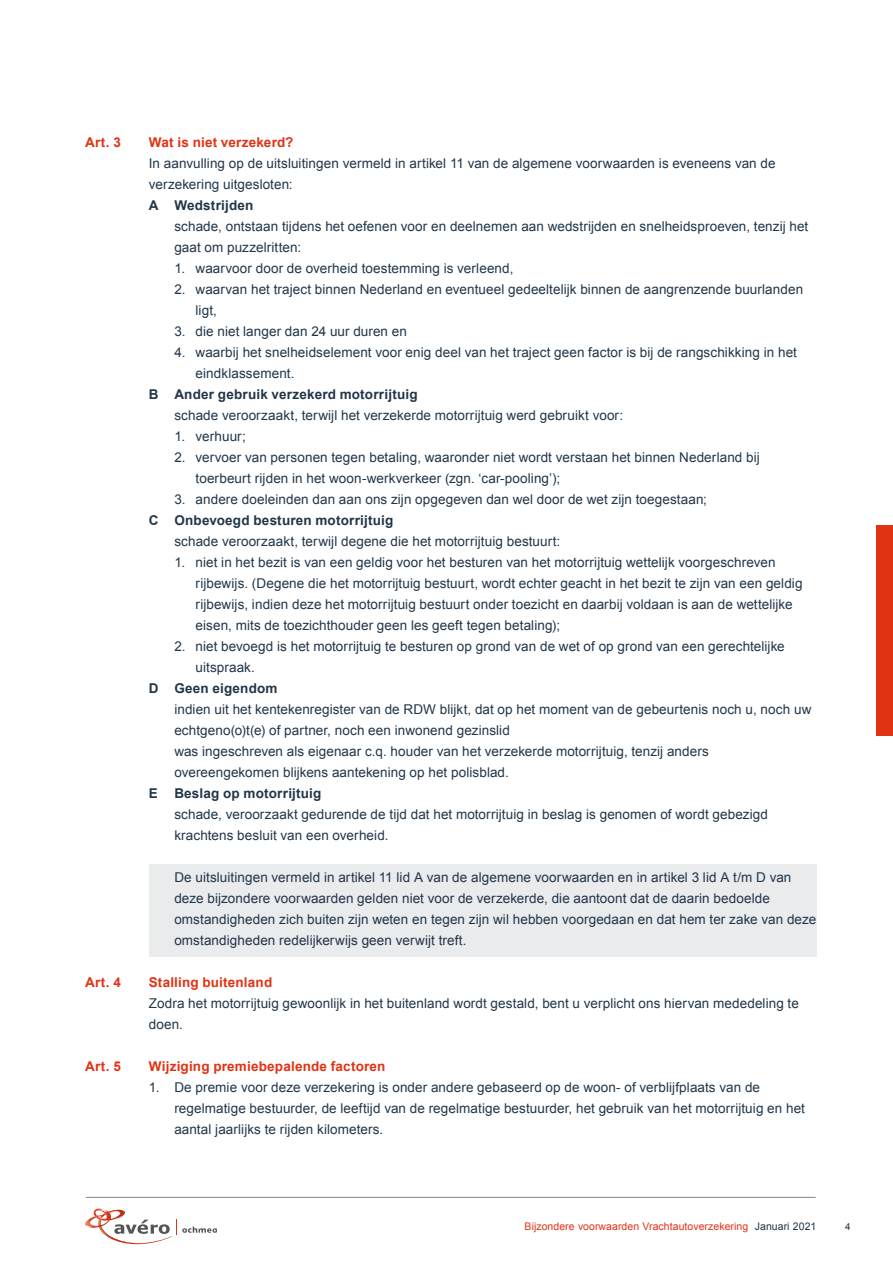
<style>
.page{position:relative;width:893px;height:1263px;background:#fff}
.page>*{position:absolute;margin:0;border:0;box-sizing:border-box;transform-origin:0 0}
.t1{font:13.5px/21px "Arial";letter-spacing:.005em;color:#213649}
.t2{font:700 13.5px "Arial";letter-spacing:.015em;color:#213649}
.t3{font:700 13.5px "Arial";letter-spacing:.015em;color:#e13214}
.t4{font:10.5px "Arial";letter-spacing:.005em;color:#e13214}
.t5{font:9.75px "Arial";color:#213649}
.s1{color:#213649}
</style>
<div class="page">
<div style="left:876px;top:525px;width:17px;height:210px;background:#e13214"></div>
<hr style="left:86px;top:1197px;width:730px;height:1px;background:#7a8692">
<svg style="left:85px;top:1208px;width:132px;height:36px"></svg>
<div style="left:149px;top:864px;width:667px;height:92px;background:#e9ebed"></div>
<p class="t3" style="left:85px;top:133px;width:37px">Art. 3</p>
<p class="t3" style="left:149px;top:133px;width:146px">Wat is niet verzekerd?</p>
<p class="t1" style="left:149px;top:153px;width:628px">In aanvulling op de uitsluitingen vermeld in artikel 11 van de algemene voorwaarden is eveneens van de verzekering uitgesloten:</p>
<p class="t2" style="left:149px;top:196px;width:106px">A Wedstrijden</p>
<p class="t1" style="left:174px;top:216px;width:635px">schade, ontstaan tijdens het oefenen voor en deelnemen aan wedstrijden en snelheidsproeven, tenzij het gaat om puzzelritten:</p>
<p class="t1" style="left:174px;top:258px;width:341px">1. waarvoor door de overheid toestemming is verleend,</p>
<p class="t1" style="left:196px;top:279px;width:609px;text-indent:-21px">2. waarvan het traject binnen Nederland en eventueel gedeeltelijk binnen de aangrenzende buurlanden ligt,</p>
<p class="t1" style="left:174px;top:321px;width:234px">3. die niet langer dan 24 uur duren en</p>
<p class="t1" style="left:196px;top:342px;width:603px;text-indent:-21px">4. waarbij het snelheidselement voor enig deel van het traject geen factor is bij de rangschikking in het eindklassement.</p>
<p class="t2" style="left:149px;top:385px;width:270px">B Ander gebruik verzekerd motorrijtuig</p>
<p class="t1" style="left:174px;top:405px;width:450px">schade veroorzaakt, terwijl het verzekerde motorrijtuig werd gebruikt voor:</p>
<p class="t1" style="left:174px;top:426px;width:73px">1. verhuur;</p>
<p class="t1" style="left:196px;top:447px;width:566px;text-indent:-21px">2. vervoer van personen tegen betaling, waaronder niet wordt verstaan het binnen Nederland bij toerbeurt rijden in het woon-werkverkeer (zgn. ‘car-pooling’);</p>
<p class="t1" style="left:174px;top:489px;width:534px">3. andere doeleinden dan aan ons zijn opgegeven dan wel door de wet zijn toegestaan;</p>
<p class="t2" style="left:149px;top:511px;width:246px">C Onbevoegd besturen motorrijtuig</p>
<p class="t1" style="left:174px;top:531px;width:388px">schade veroorzaakt, terwijl degene die het motorrijtuig bestuurt:</p>
<p class="t1" style="left:196px;top:552px;width:608px;text-indent:-21px">1. niet in het bezit is van een geldig voor het besturen van het motorrijtuig wettelijk voorgeschreven rijbewijs. (Degene die het motorrijtuig bestuurt, wordt echter geacht in het bezit te zijn van een geldig rijbewijs, indien deze het motorrijtuig bestuurt onder toezicht en daarbij voldaan is aan de wettelijke eisen, mits de toezichthouder geen les geeft tegen betaling);</p>
<p class="t1" style="left:196px;top:636px;width:591px;text-indent:-21px">2. niet bevoegd is het motorrijtuig te besturen op grond van de wet of op grond van een gerechtelijke uitspraak.</p>
<p class="t2" style="left:149px;top:679px;width:130px">D Geen eigendom</p>
<p class="t1" style="left:174px;top:699px;width:639px">indien uit het kentekenregister van de RDW blijkt, dat op het moment van de gebeurtenis noch u, noch uw echtgeno(o)t(e) of partner, noch een inwonend gezinslid<br>was ingeschreven als eigenaar c.q. houder van het verzekerde motorrijtuig, tenzij anders overeengekomen blijkens aantekening op het polisblad.</p>
<p class="t2" style="left:149px;top:784px;width:174px">E Beslag op motorrijtuig</p>
<p class="t1" style="left:174px;top:804px;width:595px">schade, veroorzaakt gedurende de tijd dat het motorrijtuig in beslag is genomen of wordt gebezigd krachtens besluit van een overheid.</p>
<p class="t1" style="left:174px;top:867px;width:644px">De uitsluitingen vermeld in artikel 11 lid A van de algemene voorwaarden en in artikel 3 lid A t/m D van deze bijzondere voorwaarden gelden niet voor de verzekerde, die aantoont dat de daarin bedoelde omstandigheden zich buiten zijn weten en tegen zijn wil hebben voorgedaan en dat hem ter zake van deze omstandigheden redelijkerwijs geen verwijt treft.</p>
<p class="t3" style="left:85px;top:973px;width:37px">Art. 4</p>
<p class="t3" style="left:149px;top:973px;width:125px">Stalling buitenland</p>
<p class="t1" style="left:149px;top:993px;width:651px">Zodra het motorrijtuig gewoonlijk in het buitenland wordt gestald, bent u verplicht ons hiervan mededeling te doen.</p>
<p class="t3" style="left:85px;top:1057px;width:37px">Art. 5</p>
<p class="t3" style="left:149px;top:1057px;width:238px">Wijziging premiebepalende factoren</p>
<p class="t1" style="left:174px;top:1077px;width:632px;text-indent:-26px">1. De premie voor deze verzekering is onder andere gebaseerd op de woon- of verblijfplaats van de regelmatige bestuurder, de leeftijd van de regelmatige bestuurder, het gebruik van het motorrijtuig en het aantal jaarlijks te rijden kilometers.</p>
<p class="t4" style="left:525px;top:1220px;width:293px">Bijzondere voorwaarden Vrachtautoverzekering <span class="s1">Januari 2021</span></p>
<p class="t5" style="left:845px;top:1220px;width:7px">4</p>
</div>
